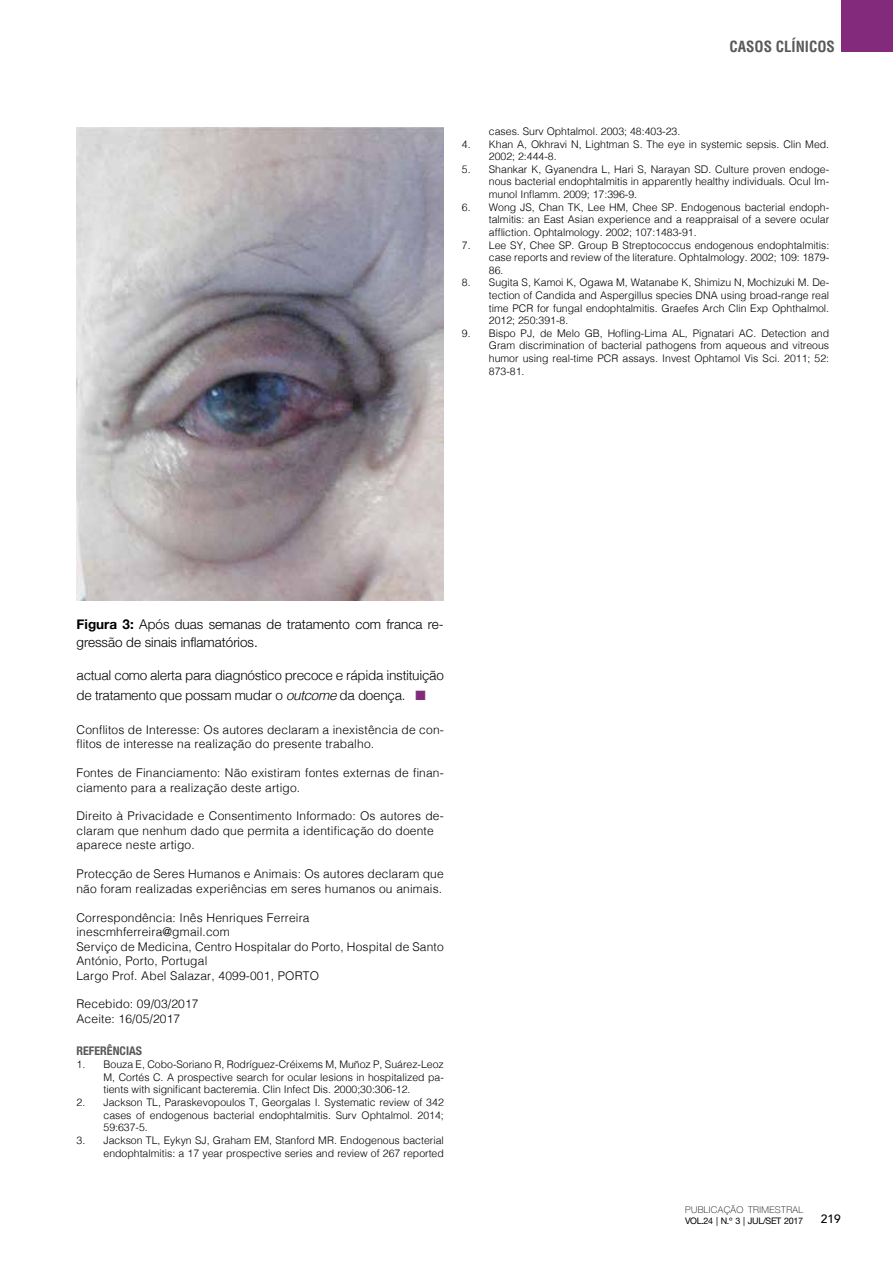
<style>
.page{position:relative;width:893px;height:1263px;background:#fff}
.page>*{position:absolute;margin:0;border:0;box-sizing:border-box;transform-origin:0 0}
.t1{font:700 condensed 15px "Helvetica";color:#58595b}
.t2{font:300 13.5px/19.5px "Helvetica";letter-spacing:-.025em;color:#000}
.t3{font:300 13.5px/18px "Helvetica Neue";color:#000}
.t4{font:300 12px/14.4px "Helvetica";letter-spacing:.015em;color:#000}
.t5{font:700 condensed 12px "Helvetica Neue";color:#58595b}
.t6{font:500 12px "Avenir";color:#000}
.t7{font:300 10.5px/12.6px "Helvetica";color:#000;text-align:justify}
.t8{font:100 9.3px "Helvetica Neue";letter-spacing:.04em;color:#000}
.t9{font:9px "Helvetica Neue";letter-spacing:-.04em;color:#000}
.s1{font-weight:700}
.s2{font-style:italic}
.s3{color:#842a7c}
</style>
<div class="page">
<div style="left:842px;top:0;width:51px;height:52px;background:#842a7c"></div>
<img style="left:77px;top:128px;width:367px;height:472px">
<h1 class="t1" style="left:729px;top:37px;width:107px">CASOS CLÍNICOS</h1>
<p class="t7" style="left:489px;top:124px;width:193px">cases. Surv Ophtalmol. 2003; 48:403-23.</p>
<p class="t7" style="left:489px;top:137px;width:342px;text-indent:-27px">4. Khan A, Okhravi N, Lightman S. The eye in systemic sepsis. Clin Med.<br>2002; 2:444-8.</p>
<p class="t7" style="left:489px;top:162px;width:342px;text-indent:-27px">5. Shankar K, Gyanendra L, Hari S, Narayan SD. Culture proven endoge&shy;nous bacterial endophtalmitis in apparently healthy individuals. Ocul Im&shy;munol Inflamm. 2009; 17:396-9.</p>
<p class="t7" style="left:489px;top:200px;width:342px;text-indent:-27px">6. Wong JS, Chan TK, Lee HM, Chee SP. Endogenous bacterial endoph&shy;talmitis: an East Asian experience and a reappraisal of a severe ocular affliction. Ophtalmology. 2002; 107:1483-91.</p>
<p class="t7" style="left:489px;top:238px;width:342px;text-indent:-27px">7. Lee SY, Chee SP. Group B Streptococcus endogenous endophtalmitis: case reports and review of the literature. Ophtalmology. 2002; 109: 1879- 86.</p>
<p class="t7" style="left:489px;top:276px;width:342px;text-indent:-27px">8. Sugita S, Kamoi K, Ogawa M, Watanabe K, Shimizu N, Mochizuki M. De&shy;tection of Candida and Aspergillus species DNA using broad-range real time PCR for fungal endophtalmitis. Graefes Arch Clin Exp Ophthalmol.<br>2012; 250:391-8.</p>
<p class="t7" style="left:489px;top:326px;width:342px;text-indent:-27px">9. Bispo PJ, de Melo GB, Hofling-Lima AL, Pignatari AC. Detection and Gram discrimination of bacterial pathogens from aqueous and vitreous humor using real-time PCR assays. Invest Ophtamol Vis Sci. 2011; 52:<br>873-81.</p>
<p class="t3" style="left:77px;top:614px;width:369px"><span class="s1">Figura 3:</span> Após duas semanas de tratamento com franca re&shy;gressão de sinais inflamatórios.</p>
<p class="t2" style="left:77px;top:665px;width:369px">actual como alerta para diagnóstico precoce e rápida instituição de tratamento que possam mudar o <span class="s2">outcome</span> da doença. <span class="s3">■</span></p>
<p class="t4" style="left:77px;top:721px;width:369px">Conflitos de Interesse: Os autores declaram a inexistência de con&shy;flitos de interesse na realização do presente trabalho.</p>
<p class="t4" style="left:76px;top:765px;width:369px">Fontes de Financiamento: Não existiram fontes externas de finan&shy;ciamento para a realização deste artigo.</p>
<p class="t4" style="left:76px;top:808px;width:369px">Direito à Privacidade e Consentimento Informado: Os autores de&shy;claram que nenhum dado que permita a identificação do doente aparece neste artigo.</p>
<p class="t4" style="left:76px;top:866px;width:369px">Protecção de Seres Humanos e Animais: Os autores declaram que não foram realizadas experiências em seres humanos ou animais.</p>
<p class="t4" style="left:76px;top:909px;width:369px">Correspondência: Inês Henriques Ferreira inescmhferreira@gmail.com<br>Serviço de Medicina, Centro Hospitalar do Porto, Hospital de Santo António, Porto, Portugal<br>Largo Prof. Abel Salazar, 4099-001, PORTO</p>
<p class="t4" style="left:76px;top:996px;width:124px">Recebido: 09/03/2017<br>Aceite: 16/05/2017</p>
<p class="t5" style="left:76px;top:1044px;width:67px">REFERÊNCIAS</p>
<p class="t7" style="left:104px;top:1057px;width:342px;text-indent:-27px">1. Bouza E, Cobo-Soriano R, Rodríguez-Créixems M, Muñoz P, Suárez-Leoz M, Cortés C. A prospective search for ocular lesions in hospitalized pa&shy;tients with significant bacteremia. Clin Infect Dis. 2000;30:306-12.</p>
<p class="t7" style="left:104px;top:1095px;width:342px;text-indent:-27px">2. Jackson TL, Paraskevopoulos T, Georgalas I. Systematic review of 342 cases of endogenous bacterial endophtalmitis. Surv Ophtalmol. 2014; 59:637-5.</p>
<p class="t7" style="left:77px;top:1133px;width:369px;text-align:right">3. Jackson TL, Eykyn SJ, Graham EM, Stanford MR. Endogenous bacterial endophtalmitis: a 17 year prospective series and review of 267 reported</p>
<p class="t8" style="left:685px;top:1205px;width:119px">PUBLICAÇÃO TRIMESTRAL</p>
<p class="t9" style="left:685px;top:1216px;width:119px">VOL.24 | N.º 3 | JUL/SET 2017</p>
<p class="t6" style="left:821px;top:1208px;width:22px">219</p>
</div>
